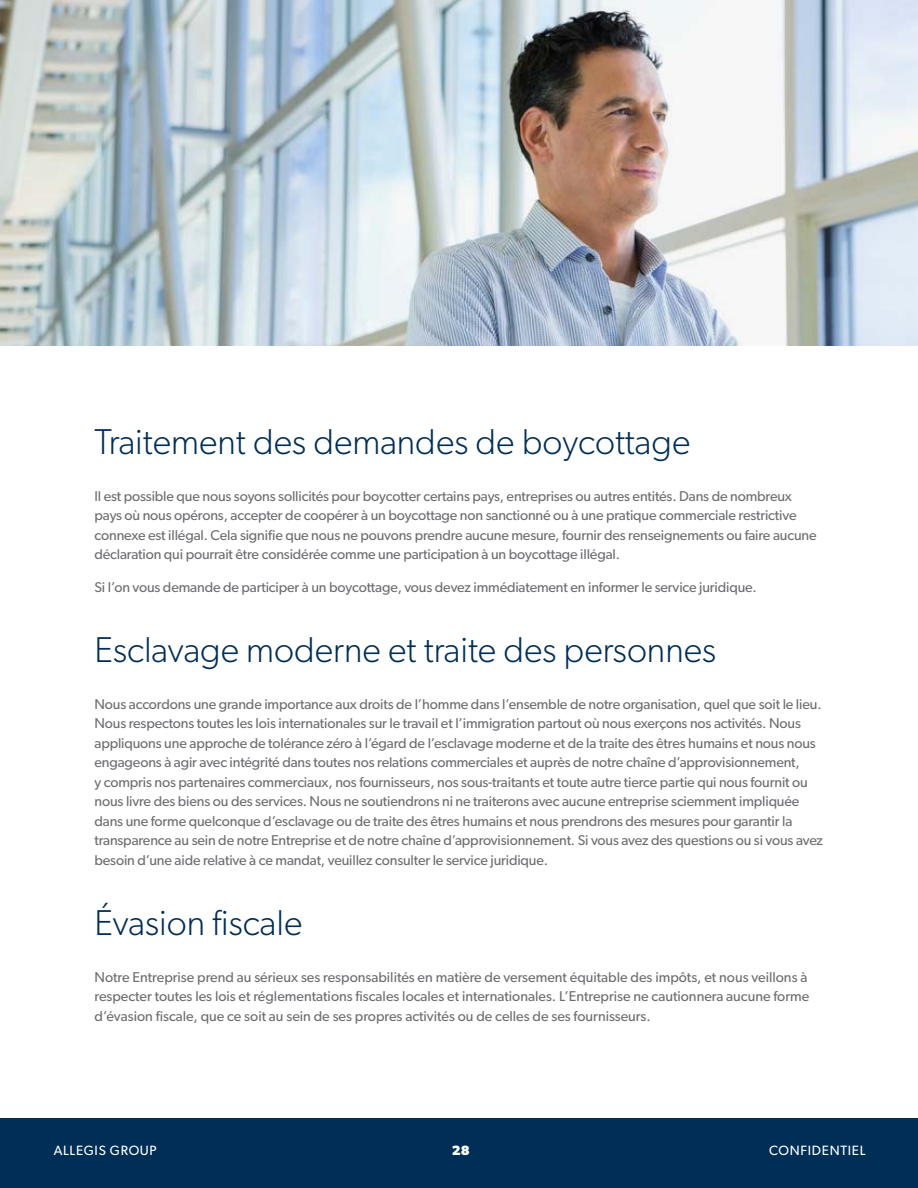
<style>
.page{position:relative;width:918px;height:1188px;background:#fff}
.page>*{position:absolute;margin:0;border:0;box-sizing:border-box;transform-origin:0 0}
.t1{font:300 36px "Gibson";color:#002e56}
.t2{font:14.25px/19.5px "Gibson";letter-spacing:-.01em;color:#6d6e71}
.t3{font:13.5px "Gibson";letter-spacing:.05em;color:#fff}
.t4{font:700 13.5px "Gibson";color:#fff}
</style>
<div class="page">
<div style="left:0;top:1118px;width:918px;height:70px;background:#002e56"></div>
<img style="left:0;top:0;width:918px;height:346px">
<h1 class="t1" style="left:94px;top:420px;width:597px">Traitement des demandes de boycottage</h1>
<p class="t2" style="left:94px;top:486px;width:724px">Il est possible que nous soyons sollicités pour boycotter certains pays, entreprises ou autres entités. Dans de nombreux pays où nous opérons, accepter de coopérer à un boycottage non sanctionné ou à une pratique commerciale restrictive connexe est illégal. Cela signifie que nous ne pouvons prendre aucune mesure, fournir des renseignements ou faire aucune déclaration qui pourrait être considérée comme une participation à un boycottage illégal.</p>
<p class="t2" style="left:94px;top:577px;width:664px">Si l’on vous demande de participer à un boycottage, vous devez immédiatement en informer le service juridique.</p>
<h1 class="t1" style="left:94px;top:628px;width:623px">Esclavage moderne et traite des personnes</h1>
<p class="t2" style="left:94px;top:694px;width:730px">Nous accordons une grande importance aux droits de l’homme dans l’ensemble de notre organisation, quel que soit le lieu.<br>Nous respectons toutes les lois internationales sur le travail et l’immigration partout où nous exerçons nos activités. Nous appliquons une approche de tolérance zéro à l’égard de l’esclavage moderne et de la traite des êtres humains et nous nous engageons à agir avec intégrité dans toutes nos relations commerciales et auprès de notre chaîne d’approvisionnement,<br>y compris nos partenaires commerciaux, nos fournisseurs, nos sous-traitants et toute autre tierce partie qui nous fournit ou nous livre des biens ou des services. Nous ne soutiendrons ni ne traiterons avec aucune entreprise sciemment impliquée dans une forme quelconque d’esclavage ou de traite des êtres humains et nous prendrons des mesures pour garantir la transparence au sein de notre Entreprise et de notre chaîne d’approvisionnement. Si vous avez des questions ou si vous avez besoin d’une aide relative à ce mandat, veuillez consulter le service juridique.</p>
<h1 class="t1" style="left:94px;top:901px;width:209px">Évasion fiscale</h1>
<p class="t2" style="left:94px;top:967px;width:716px">Notre Entreprise prend au sérieux ses responsabilités en matière de versement équitable des impôts, et nous veillons à respecter toutes les lois et réglementations fiscales locales et internationales. L’Entreprise ne cautionnera aucune forme d’évasion fiscale, que ce soit au sein de ses propres activités ou de celles de ses fournisseurs.</p>
<p class="t3" style="left:54px;top:1143px;width:105px">ALLEGIS GROUP</p>
<p class="t4" style="left:452px;top:1143px;width:19px">28</p>
<p class="t3" style="left:769px;top:1143px;width:98px">CONFIDENTIEL</p>
</div>
